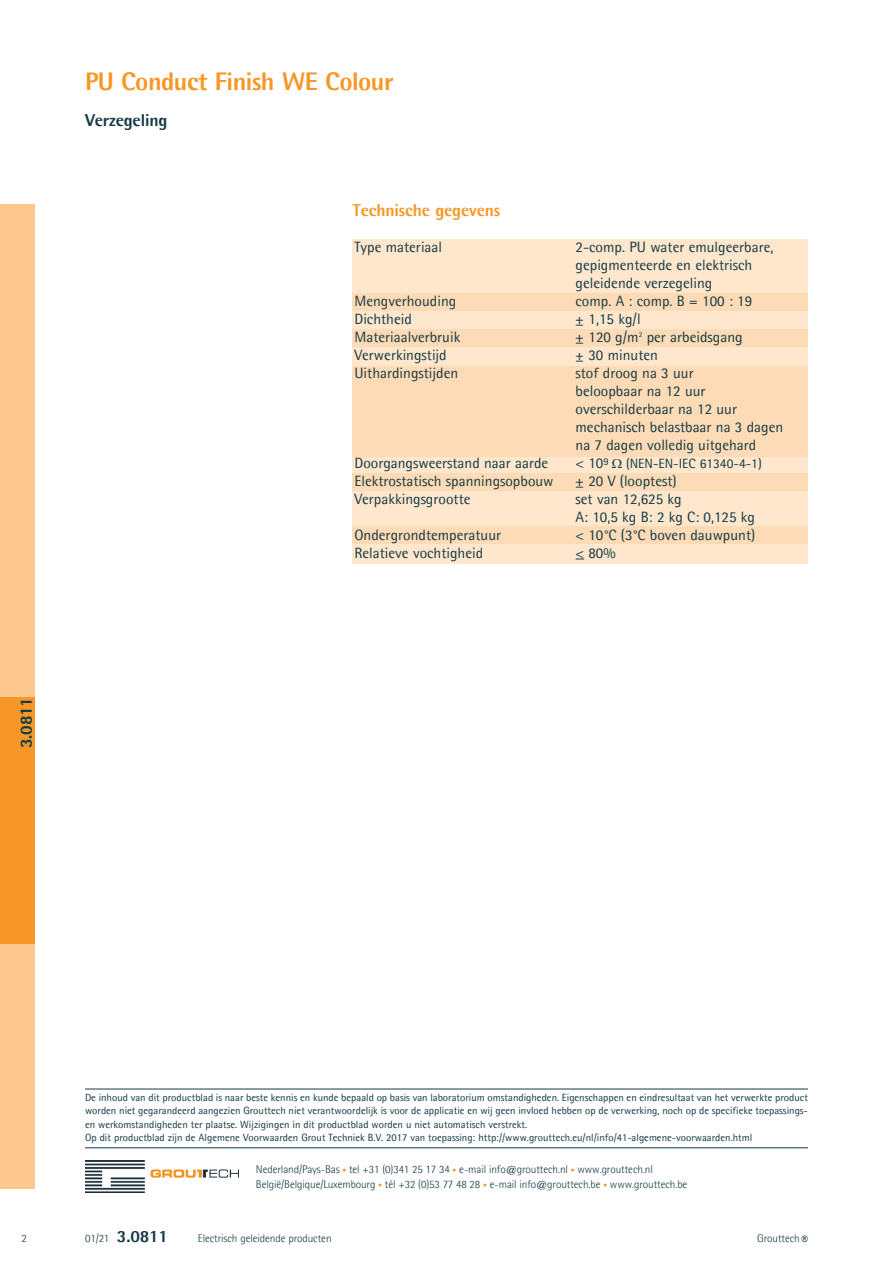
<style>
.page{position:relative;width:893px;height:1263px;background:#fff}
.page>*{position:absolute;margin:0;border:0;box-sizing:border-box;transform-origin:0 0}
.t1{font:800 25.5px "Agfa Rotis Semisans";letter-spacing:-.02em;color:#f79727}
.t2{font:800 17.25px "Agfa Rotis Semisans";letter-spacing:-.01em;color:#163b45}
.t3{font:800 17.25px "Agfa Rotis Semisans";letter-spacing:-.01em;color:#f79727}
.t4{font:15px/18px "Agfa Rotis Semisans";color:#163b45}
.t5{font:13.5px "Agfa Rotis Semisans";color:#163b45}
.t6{font:300 11.25px/15px "Agfa Rotis Semisans";letter-spacing:-.01em;color:#163b45}
.t7{font:10.5px/13.5px "Agfa Rotis Semisans";color:#163b45}
.s1{font-size:7.95px;color:#f79727}
.s2{font-weight:300;font-size:11.25px}
.s3{font-weight:400;font-style:italic;font-size:13.5px}
</style>
<div class="page">
<div style="left:353px;top:239px;width:455px;height:324px;background:#fee7cd"></div>
<div style="left:353px;top:294px;width:455px;height:17px;background:#fddbb6"></div>
<div style="left:353px;top:330px;width:455px;height:17px;background:#fddbb6"></div>
<div style="left:353px;top:367px;width:455px;height:90px;background:#fddbb6"></div>
<div style="left:0;top:204px;width:34px;height:984px;background:#fcc88e"></div>
<div style="left:0;top:698px;width:34px;height:246px;background:#f79727"></div>
<img style="left:86px;top:1160px;width:152px;height:33px">
<hr style="left:85px;top:1089px;width:723px;height:1px;background:#163b45">
<hr style="left:85px;top:1147px;width:723px;height:1px;background:#163b45">
<div style="left:353px;top:474px;width:455px;height:17px;background:#fddbb6"></div>
<div style="left:353px;top:526px;width:455px;height:18px;background:#fddbb6"></div>
<h1 class="t1" style="left:85px;top:65px;width:310px">PU Conduct Finish WE Colour</h1>
<p class="t2" style="left:85px;top:109px;width:84px">Verzegeling</p>
<p class="t3" style="left:353px;top:199px;width:149px">Technische gegevens</p>
<p class="t4" style="left:354px;top:238px;width:89px">Type materiaal</p>
<p class="t4" style="left:576px;top:238px;width:199px">2-comp. PU water emulgeerbare, gepigmenteerde en elektrisch geleidende verzegeling</p>
<p class="t4" style="left:354px;top:292px;width:103px">Mengverhouding</p>
<p class="t4" style="left:576px;top:292px;width:178px">comp. A : comp. B = 100 : 19</p>
<p class="t4" style="left:354px;top:310px;width:59px">Dichtheid</p>
<p class="t4" style="left:576px;top:310px;width:67px">± 1,15 kg/l</p>
<p class="t4" style="left:354px;top:328px;width:107px">Materiaalverbruik</p>
<p class="t4" style="left:576px;top:328px;width:169px">± 120 g/m<sup>2</sup> per arbeidsgang</p>
<p class="t4" style="left:354px;top:346px;width:94px">Verwerkingstijd</p>
<p class="t4" style="left:576px;top:346px;width:84px">± 30 minuten</p>
<p class="t4" style="left:354px;top:364px;width:105px">Uithardingstijden</p>
<p class="t4" style="left:576px;top:364px;width:209px">stof droog na 3 uur<br>beloopbaar na 12 uur overschilderbaar na 12 uur mechanisch belastbaar na 3 dagen na 7 dagen volledig uitgehard</p>
<p class="t4" style="left:354px;top:454px;width:195px">Doorgangsweerstand naar aarde</p>
<p class="t4" style="left:576px;top:454px;width:35px">&lt; 10<sup>9</sup></p>
<p class="t5" style="left:626px;top:455px;width:137px">(NEN-EN-IEC 61340-4-1)</p>
<p class="t4" style="left:354px;top:472px;width:201px">Elektrostatisch spanningsopbouw</p>
<p class="t4" style="left:576px;top:472px;width:103px">± 20 V (looptest)</p>
<p class="t4" style="left:354px;top:490px;width:118px">Verpakkingsgrootte</p>
<p class="t4" style="left:576px;top:490px;width:181px">set van 12,625 kg<br>A: 10,5 kg B: 2 kg C: 0,125 kg</p>
<p class="t4" style="left:354px;top:526px;width:148px">Ondergrondtemperatuur</p>
<p class="t4" style="left:576px;top:526px;width:181px">&lt; 10°C (3°C boven dauwpunt)</p>
<p class="t4" style="left:354px;top:544px;width:130px">Relatieve vochtigheid</p>
<p class="t4" style="left:576px;top:544px;width:42px">&lt; 80%</p>
<p class="t2" style="left:15px;top:748px;width:53px;rotate:-90deg">3.0811</p>
<p class="t6" style="left:21px;top:1231px;width:7px">2</p>
<p class="t7" style="left:85px;top:1090px;width:724px">De inhoud van dit productblad is naar beste kennis en kunde bepaald op basis van laboratorium omstandigheden. Eigenschappen en eindresultaat van het verwerkte product worden niet gegarandeerd aangezien Grouttech niet verantwoordelijk is voor de applicatie en wij geen invloed hebben op de verwerking, noch op de specifieke toepassings&shy;en werkomstandigheden ter plaatse. Wijzigingen in dit productblad worden u niet automatisch verstrekt.<br>Op dit productblad zijn de Algemene Voorwaarden Grout Techniek B.V. 2017 van toepassing: http://www.grouttech.eu/nl/info/41-algemene-voorwaarden.html</p>
<p class="t6" style="left:256px;top:1162px;width:433px">Nederland/Pays-Bas <span class="s1">•</span> tel +31 (0)341 25 17 34 <span class="s1">•</span> e-mail info@grouttech.nl <span class="s1">•</span> www.grouttech.nl<br>België/Belgique/Luxembourg <span class="s1">•</span> tél +32 (0)53 77 48 28 <span class="s1">•</span> e-mail info@grouttech.be <span class="s1">•</span> www.grouttech.be</p>
<p class="t2" style="left:85px;top:1225px;width:85px"><span class="s2">01/21</span> 3.0811</p>
<p class="t6" style="left:198px;top:1231px;width:135px">Electrisch geleidende producten</p>
<p class="t6" style="left:757px;top:1231px;width:51px">Grouttech<span class="s3">®</span></p>
</div>
